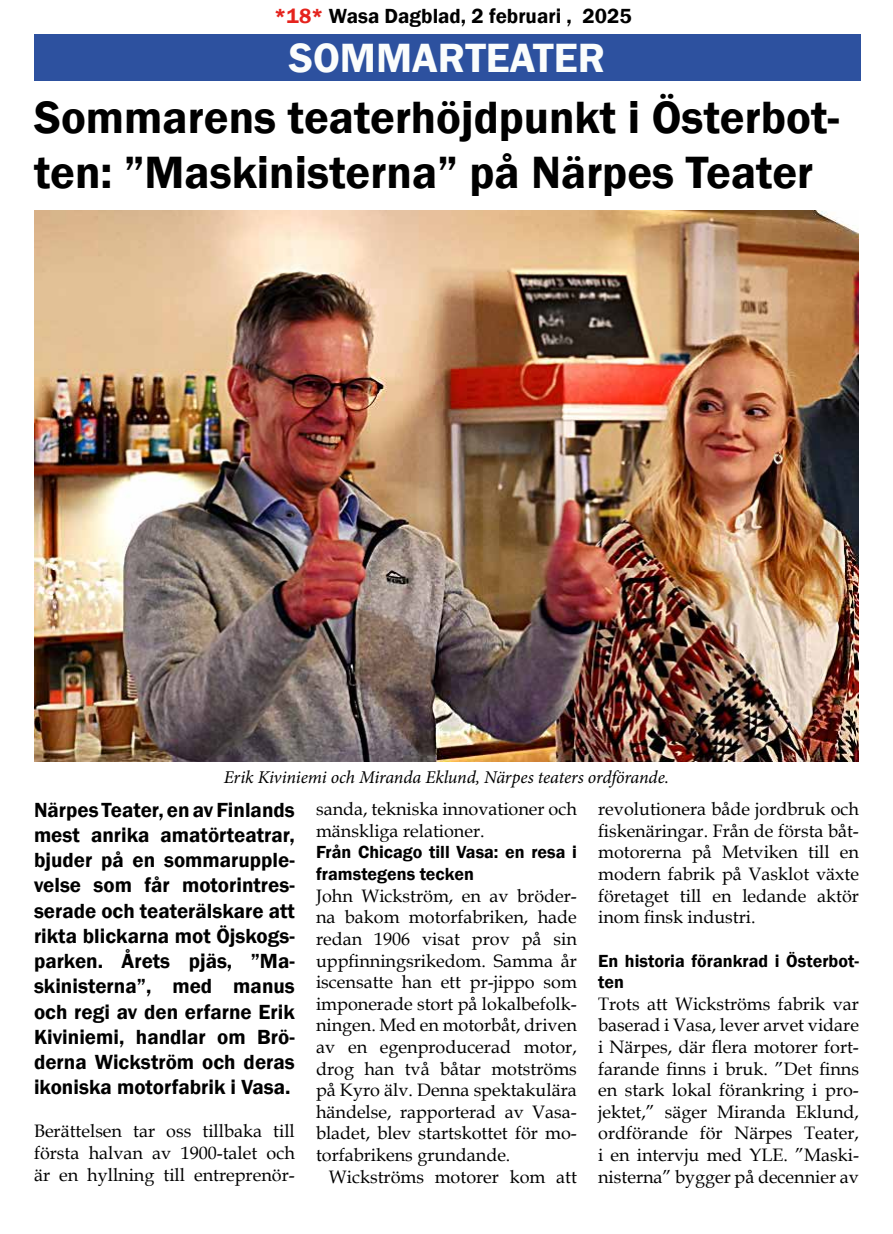
<style>
.page{position:relative;width:893px;height:1234px;background:#fff}
.page>*{position:absolute;margin:0;border:0;box-sizing:border-box;transform-origin:0 0}
.t1{font:600 46.5px/55.8px "Franklin Gothic";color:#000}
.t2{font:600 42px "Franklin Gothic";color:#fbfdfc}
.t3{font:600 21px/25.2px "Franklin Gothic";color:#000;text-align:justify}
.t4{font:18px/21.6px "Book Antiqua";color:#000;text-align:justify}
.t5{font:600 18px/21.6px "Franklin Gothic";color:#000}
.t6{font:italic 18px "Minion Pro";letter-spacing:-.01em;color:#000}
.s1{color:#e5231d}
</style>
<div class="page">
<div style="left:34px;top:34px;width:826px;height:47px;background:#2d519f"></div>
<img style="left:34px;top:210px;width:825px;height:551px">
<p class="t3" style="left:274px;top:4px;width:359px"><span class="s1">*18*</span> Wasa Dagblad, 2 februari , 2025</p>
<h2 class="t2" style="left:289px;top:32px;width:318px">SOMMARTEATER</h2>
<h1 class="t1" style="left:34px;top:90px;width:807px">Sommarens teaterhöjdpunkt i Österbot&shy;ten: ”Maskinisterna” på Närpes Teater</h1>
<p class="t6" style="left:224px;top:765px;width:447px">Erik Kiviniemi och Miranda Eklund, Närpes teaters ordförande.</p>
<p class="t3" style="left:34px;top:797px;width:262px">Närpes Teater, en av Finlands mest anrika amatörteatrar, bjuder på en sommarupple&shy;velse som får motorintres&shy;serade och teaterälskare att rikta blickarna mot Öjskogs&shy;parken. Årets pjäs, ”Ma&shy;skinisterna”, med manus och regi av den erfarne Erik Kiviniemi, handlar om Brö&shy;derna Wickström och deras ikoniska motorfabrik i Vasa.</p>
<p class="t4" style="left:34px;top:1119px;width:262px">Berättelsen tar oss tillbaka till första halvan av 1900-talet och är en hyllning till entreprenör-</p>
<p class="t4" style="left:316px;top:797px;width:262px">sanda, tekniska innovationer och mänskliga relationer.</p>
<p class="t5" style="left:316px;top:841px;width:262px">Från Chicago till Vasa: en resa i framstegens tecken</p>
<p class="t4" style="left:316px;top:884px;width:262px">John Wickström, en av bröder&shy;na bakom motorfabriken, hade redan 1906 visat prov på sin uppfinningsrikedom. Samma år iscensatte han ett pr-jippo som imponerade stort på lokalbefolk&shy;ningen. Med en motorbåt, driven av en egenproducerad motor, drog han två båtar motströms på Kyro älv. Denna spektakulära händelse, rapporterad av Vasa&shy;bladet, blev startskottet för mo&shy;torfabrikens grundande.</p>
<p class="t4" style="left:329px;top:1164px;width:250px">Wickströms motorer kom att</p>
<p class="t4" style="left:598px;top:797px;width:262px">revolutionera både jordbruk och fiskenäringar. Från de första båt&shy;motorerna på Metviken till en modern fabrik på Vasklot växte företaget till en ledande aktör inom finsk industri.</p>
<p class="t5" style="left:598px;top:949px;width:262px">En historia förankrad i Österbot&shy;ten</p>
<p class="t4" style="left:598px;top:992px;width:262px">Trots att Wickströms fabrik var baserad i Vasa, lever arvet vidare i Närpes, där flera motorer fort&shy;farande finns i bruk. ”Det finns en stark lokal förankring i pro&shy;jektet,” säger Miranda Eklund, ordförande för Närpes Teater, i en intervju med YLE. ”Maski&shy;nisterna” bygger på decennier av</p>
</div>
